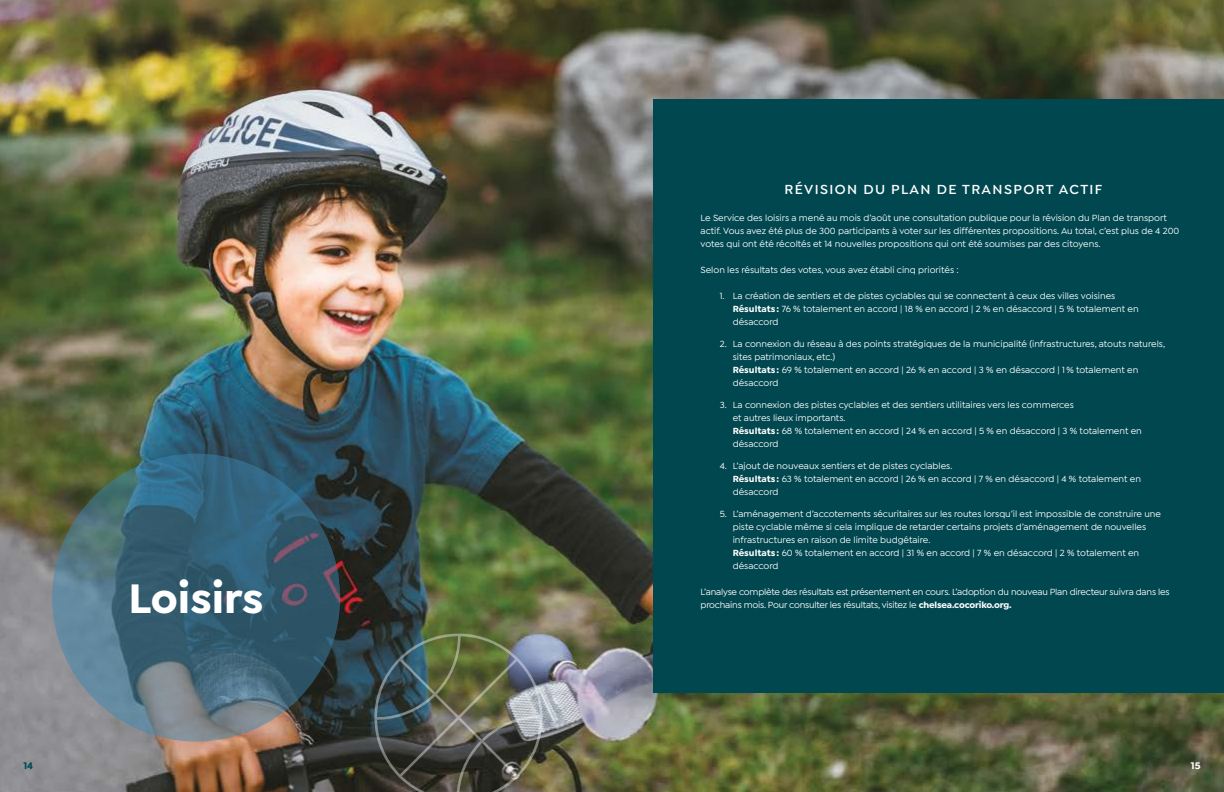
<style>
.page{position:relative;width:1224px;height:792px;background:#fff}
.page>*{position:absolute;margin:0;border:0;box-sizing:border-box;transform-origin:0 0}
.t1{font:700 44px "Isidora Sans";color:#fff}
.t2{font:600 14px "Isidora Sans";letter-spacing:.1em;color:#fff}
.t3{font:700 10px "Isidora Sans";color:#004750}
.t4{font:700 10px "Isidora Sans";color:#fff}
.t5{font:500 9.5px/13px "Isidora Sans";color:#fff}
.t6{font:500 9.5px/13px "Isidora Sans";letter-spacing:-.02em;color:#fff}
.s1{font-weight:700}
</style>
<div class="page">
<img style="left:0;top:0;width:1224px;height:792px">
<svg style="left:52px;top:454px;width:288px;height:288px"></svg>
<img style="left:374px;top:634px;width:169px;height:158px">
<div style="left:654px;top:99px;width:570px;height:594px;background:#004750"></div>
<h1 class="t1" style="left:129px;top:571px;width:137px">Loisirs</h1>
<h2 class="t2" style="left:784px;top:181px;width:319px">RÉVISION DU PLAN DE TRANSPORT ACTIF</h2>
<p class="t5" style="left:701px;top:211px;width:480px">Le Service des loisirs a mené au mois d’août une consultation publique pour la révision du Plan de transport actif. Vous avez été plus de 300 participants à voter sur les différentes propositions. Au total, c’est plus de 4 200 votes qui ont été récoltés et 14 nouvelles propositions qui ont été soumises par des citoyens.</p>
<p class="t5" style="left:701px;top:263px;width:260px">Selon les résultats des votes, vous avez établi cinq priorités :</p>
<p class="t5" style="left:733px;top:289px;width:407px;text-indent:-13px">1. La création de sentiers et de pistes cyclables qui se connectent à ceux des villes voisines<br><span class="s1">Résultats :</span> 76 % totalement en accord | 18 % en accord | 2 % en désaccord | 5 % totalement en désaccord</p>
<p class="t5" style="left:733px;top:337px;width:434px;text-indent:-13px">2. La connexion du réseau à des points stratégiques de la municipalité (infrastructures, atouts naturels, sites patrimoniaux, etc.)<br><span class="s1">Résultats :</span> 69 % totalement en accord | 26 % en accord | 3 % en désaccord | 1% totalement en désaccord</p>
<p class="t5" style="left:733px;top:398px;width:411px;text-indent:-13px">3. La connexion des pistes cyclables et des sentiers utilitaires vers les commerces<br>et autres lieux importants.<br><span class="s1">Résultats :</span> 68 % totalement en accord | 24 % en accord | 5 % en désaccord | 3 % totalement en désaccord</p>
<p class="t5" style="left:733px;top:459px;width:410px;text-indent:-13px">4. L’ajout de nouveaux sentiers et de pistes cyclables.<br><span class="s1">Résultats :</span> 63 % totalement en accord | 26 % en accord | 7 % en désaccord | 4 % totalement en désaccord</p>
<p class="t5" style="left:733px;top:507px;width:430px;text-indent:-13px">5. L’aménagement d’accotements sécuritaires sur les routes lorsqu’il est impossible de construire une piste cyclable même si cela implique de retarder certains projets d’aménagement de nouvelles infrastructures en raison de limite budgétaire.<br><span class="s1">Résultats :</span> 60 % totalement en accord | 31 % en accord | 7 % en désaccord | 2 % totalement en désaccord</p>
<p class="t6" style="left:701px;top:585px;width:470px">L’analyse complète des résultats est présentement en cours. L’adoption du nouveau Plan directeur suivra dans les prochains mois. Pour consulter les résultats, visitez le <span class="s1">chelsea.cocoriko.org.</span></p>
<p class="t3" style="left:23px;top:759px;width:11px">14</p>
<p class="t4" style="left:1191px;top:759px;width:11px">15</p>
</div>
